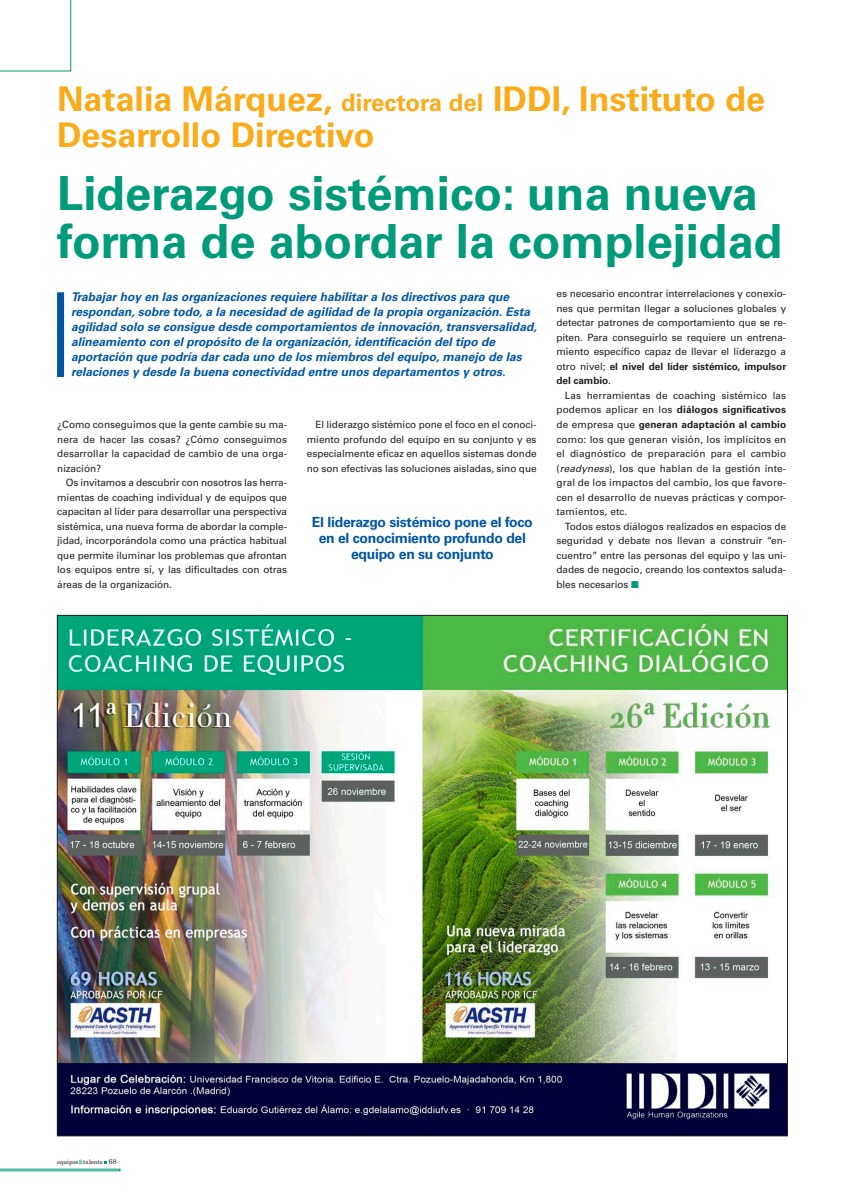
<style>
.page{position:relative;width:842px;height:1191px;background:#fff}
.page>*{position:absolute;margin:0;border:0;box-sizing:border-box;transform-origin:0 0}
.GEST_1_Titular_Artic{font:700 47px/48px "Univers LT";color:#009b7a}
._1_Avantitol{font:700 34px/36px "Univers LT";color:#faab1a}
._1_Destacat{font:700 14px/16px "Univers LT";letter-spacing:-.02em;color:#0155a5;text-align:center}
._1_Entradeta{font:italic 700 12px/15px "Univers LT";color:#0155a5}
._1_Text_Sagnat{font:10px/14.5px "Univers LT";letter-spacing:-.005em;color:#231f20;text-align:justify}
._1_Text{font:10px/14.5px "Univers LT";color:#231f20;text-align:justify}
.t1{font:6px "New Century Schlbk LT";color:#231f20}
.s1{font-size:24px}
.s2{font-weight:700}
.s3{font-style:italic}
.s4{color:#009b7a}
.s5{font-size:7px}
</style>
<div class="page">
<svg style="left:0;top:1161px;width:120px;height:9px"></svg>
<div style="left:57px;top:292px;width:7px;height:85px;background:#0155a5"></div>
<img style="left:59px;top:617px;width:726px;height:516px">
<svg style="left:0;top:0;width:71px;height:71px"></svg>
<p class="_1_Avantitol" style="left:57px;top:81px;width:709px">Natalia Márquez, <span class="s1">directora del</span> IDDI, Instituto de<br>Desarrollo Directivo</p>
<p class="GEST_1_Titular_Artic" style="left:57px;top:169px;width:726px">Liderazgo sistémico: una nueva forma de abordar la complejidad</p>
<p class="_1_Entradeta" style="left:71px;top:289px;width:467px">Trabajar hoy en las organizaciones requiere habilitar a los directivos para que respondan, sobre todo, a la necesidad de agilidad de la propia organización. Esta agilidad solo se consigue desde comportamientos de innovación, transversalidad, alineamiento con el propósito de la organización, identificación del tipo de aportación que podría dar cada uno de los miembros del equipo, manejo de las relaciones y desde la buena conectividad entre unos departamentos y otros.</p>
<p class="_1_Text_Sagnat" style="left:556px;top:286px;width:231px">es necesario encontrar interrelaciones y conexio&shy;nes que permitan llegar a soluciones globales y detectar patrones de comportamiento que se re&shy;piten. Para conseguirlo se requiere un entrena&shy;miento específico capaz de llevar el liderazgo a otro nivel; <span class="s2">el nivel del líder sistémico, impulsor del cambio</span>.</p>
<p class="_1_Text_Sagnat" style="left:556px;top:388px;width:231px;text-indent:8px">Las herramientas de coaching sistémico las podemos aplicar en los <span class="s2">diálogos significativos </span>de empresa que <span class="s2">generan adaptación al cambio </span>como: los que generan visión, los implícitos en el diagnóstico de preparación para el cambio (<span class="s3">readyness</span>), los que hablan de la gestión inte&shy;gral de los impactos del cambio, los que favore&shy;cen el desarrollo de nuevas prácticas y compor&shy;tamientos, etc.</p>
<p class="_1_Text_Sagnat" style="left:556px;top:518px;width:231px;text-indent:8px">Todos estos diálogos realizados en espacios de seguridad y debate nos llevan a construir “en&shy;cuentro” entre las personas del equipo y las uni&shy;dades de negocio, creando los contextos saluda&shy;bles necesarios <span class="s4">■</span></p>
<p class="_1_Text_Sagnat" style="left:307px;top:417px;width:231px;text-indent:8px">El liderazgo sistémico pone el foco en el conoci&shy;miento profundo del equipo en su conjunto y es especialmente eficaz en aquellos sistemas donde no son efectivas las soluciones aisladas, sino que</p>
<p class="_1_Text" style="left:57px;top:417px;width:231px">¿Como conseguimos que la gente cambie su ma&shy;nera de hacer las cosas? ¿Cómo conseguimos desarrollar la capacidad de cambio de una orga&shy;nización?</p>
<p class="_1_Text_Sagnat" style="left:57px;top:475px;width:231px;text-indent:9px">Os invitamos a descubrir con nosotros las herra&shy;mientas de coaching individual y de equipos que capacitan al líder para desarrollar una perspectiva sistémica, una nueva forma de abordar la comple&shy;jidad, incorporándola como una práctica habitual que permite iluminar los problemas que afrontan los equipos entre sí, y las dificultades con otras áreas de la organización.</p>
<p class="_1_Destacat" style="left:312px;top:514px;width:222px">El liderazgo sistémico pone el foco en el conocimiento profundo del equipo en su conjunto</p>
<p class="t1" style="left:57px;top:1158px;width:61px">equipos<span class="s4">&amp;</span>talento <span class="s5">68</span></p>
</div>
